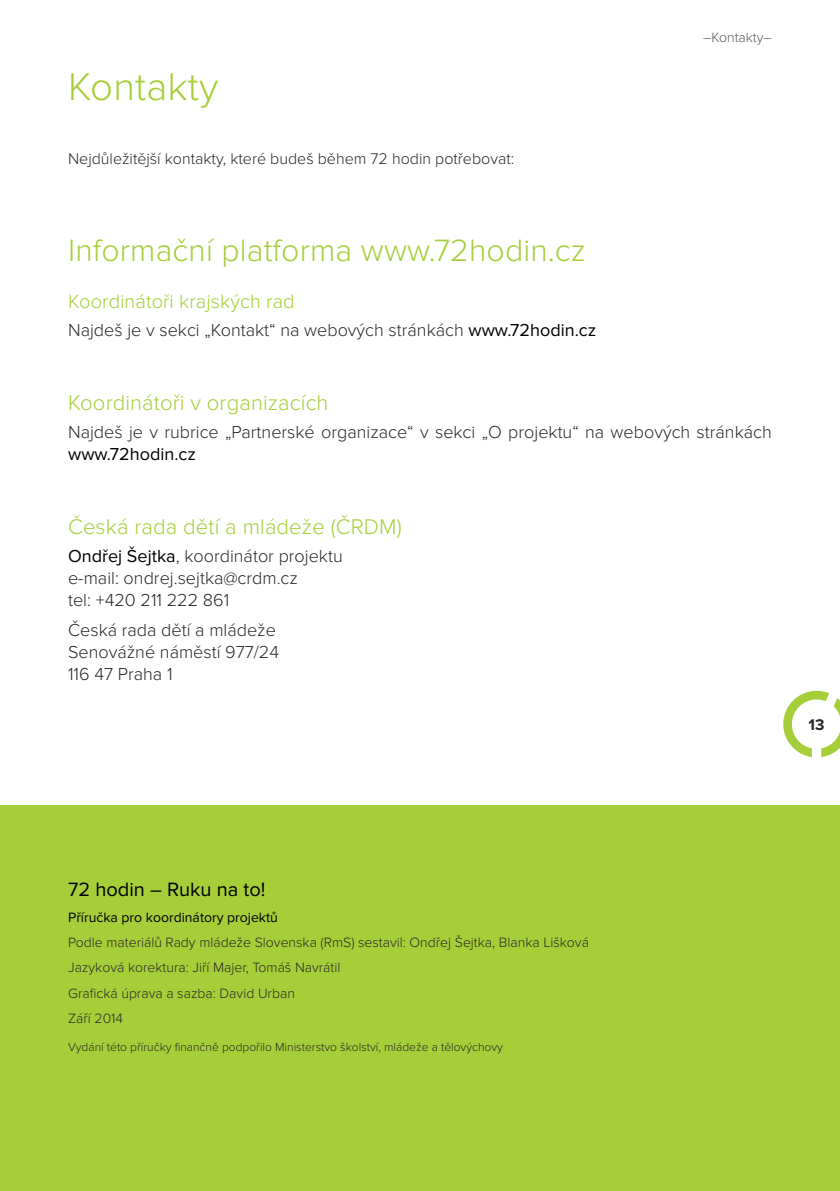
<style>
.page{position:relative;width:840px;height:1191px;background:#fff}
.page>*{position:absolute;margin:0;border:0;box-sizing:border-box;transform-origin:0 0}
.t1{font:300 40px "Proxima Nova";letter-spacing:.005em;color:#a6ce39}
.t2{font:300 32px "Proxima Nova";letter-spacing:.005em;color:#a6ce39}
.t3{font:300 22px "Proxima Nova";letter-spacing:.005em;color:#a6ce39}
.t4{font:300 20px "Proxima Nova";letter-spacing:.005em;color:#a6ce39}
.t5{font:20px "Proxima Nova";color:#000}
.t6{font:300 18px/22px "Proxima Nova";color:#292829}
.t7{font:18px "Proxima Nova";color:#000}
.t8{font:300 16px "Proxima Nova";color:#292829}
.t9{font:700 16px "Proxima Nova";color:#292829}
.t10{font:300 14px/25.2px "Proxima Nova";color:#292829}
.t11{font:14px "Proxima Nova";color:#000}
.t12{font:300 14px "Proxima Nova";color:#58595b}
.t13{font:300 12px "Proxima Nova";color:#292829}
.s1{font-weight:400;color:#000}
</style>
<div class="page">
<div style="left:0;top:1160px;width:839px;height:31px;background:#a6ce39"></div>
<div style="left:0;top:805px;width:839px;height:355px;background:#a6ce39"></div>
<svg style="left:783px;top:691px;width:56px;height:66px"></svg>
<h1 class="t1" style="left:68px;top:63px;width:152px">Kontakty</h1>
<p class="t8" style="left:68px;top:149px;width:447px">Nejdůležitější kontakty, které budeš během 72 hodin potřebovat:</p>
<h2 class="t2" style="left:68px;top:232px;width:519px">Informační platforma www.72hodin.cz</h2>
<p class="t4" style="left:68px;top:290px;width:228px">Koordinátoři krajských rad</p>
<p class="t6" style="left:68px;top:319px;width:529px">Najdeš je v sekci „Kontakt“ na webových stránkách <span class="s1">www.72hodin.cz</span></p>
<p class="t12" style="left:702px;top:30px;width:70px">–Kontakty–</p>
<p class="t3" style="left:68px;top:390px;width:262px">Koordinátoři v organizacích</p>
<p class="t6" style="left:68px;top:421px;width:704px">Najdeš je v rubrice „Partnerské organizace“ v sekci „O projektu“ na webových stránkách</p>
<p class="t7" style="left:68px;top:443px;width:129px">www.72hodin.cz</p>
<p class="t3" style="left:68px;top:514px;width:335px">Česká rada dětí a mládeže (ČRDM)</p>
<p class="t6" style="left:68px;top:545px;width:276px"><span class="s1">Ondřej Šejtka</span>, koordinátor projektu e-mail: ondrej.sejtka@crdm.cz<br>tel: +420 211 222 861</p>
<p class="t6" style="left:68px;top:619px;width:212px">Česká rada dětí a mládeže<br>Senovážné náměstí 977/24<br>116 47 Praha 1</p>
<p class="t9" style="left:808px;top:716px;width:17px">13</p>
<p class="t5" style="left:68px;top:878px;width:199px">72 hodin – Ruku na to!</p>
<p class="t11" style="left:68px;top:909px;width:211px">Příručka pro koordinátory projektů</p>
<p class="t10" style="left:68px;top:929px;width:522px">Podle materiálů Rady mládeže Slovenska (RmS) sestavil: Ondřej Šejtka, Blanka Lišková Jazyková korektura: Jiří Majer, Tomáš Navrátil<br>Grafická úprava a sazba: David Urban<br>Září 2014</p>
<p class="t13" style="left:68px;top:1039px;width:436px">Vydání této příručky finančně podpořilo Ministerstvo školství, mládeže a tělovýchovy</p>
</div>
